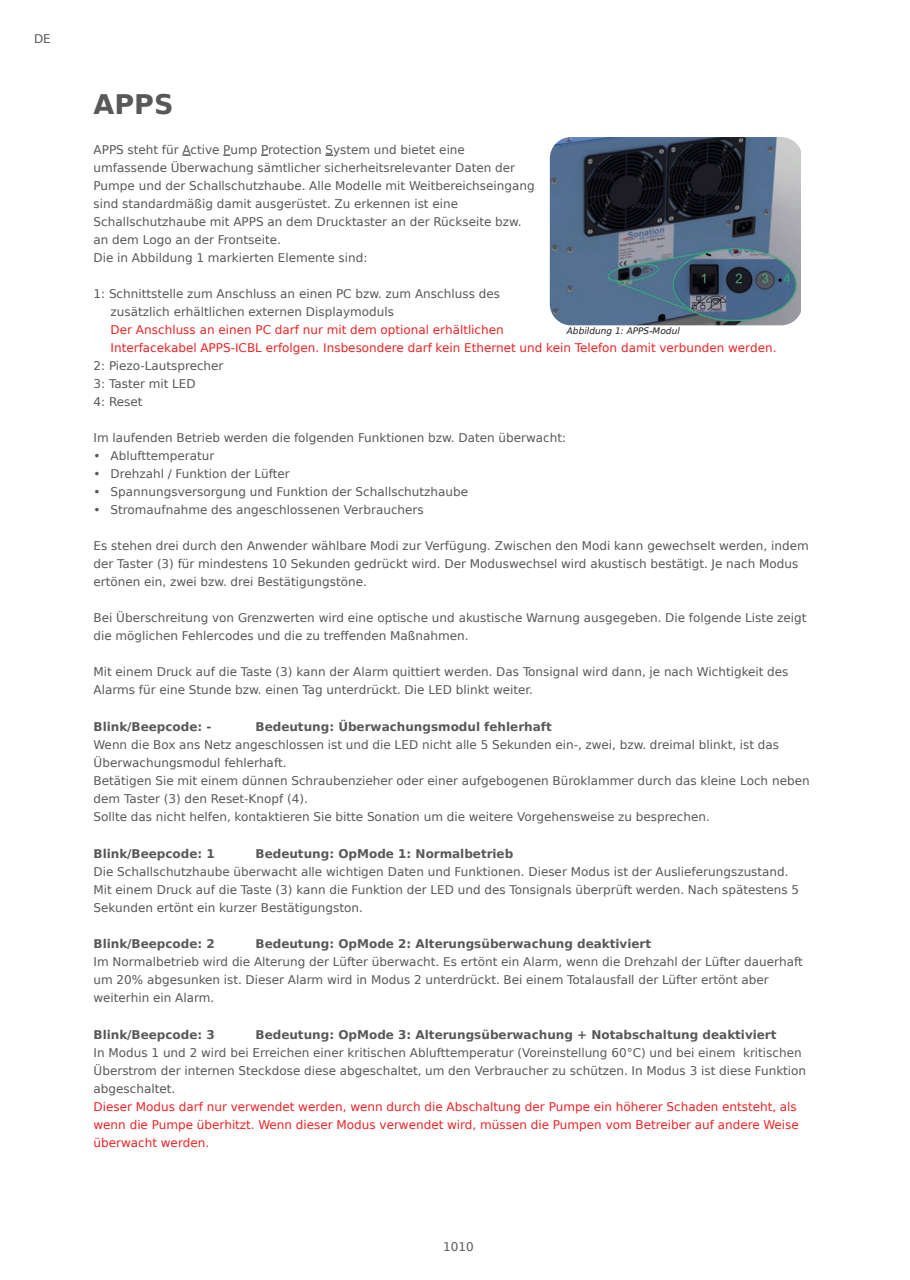
<style>
.page{position:relative;width:910px;height:1280px;background:#fff}
.page>*{position:absolute;margin:0;border:0;box-sizing:border-box;transform-origin:0 0}
.t1{font:700 27px "DejaVu Sans";color:#57585a}
.t2{font:12px/18px "DejaVu Sans";color:#57585a}
.t3{font:12px/18px "DejaVu Sans";color:#ee2325}
.t4{font:700 12px "DejaVu Sans";color:#57585a}
.t5{font:italic 9px "DejaVu Sans";color:#231f20}
</style>
<div class="page">
<svg style="left:182px;top:154px;width:9px;height:2px"></svg>
<svg style="left:223px;top:154px;width:7px;height:2px"></svg>
<svg style="left:261px;top:154px;width:7px;height:2px"></svg>
<svg style="left:325px;top:154px;width:8px;height:2px"></svg>
<img style="left:550px;top:137px;width:251px;height:188px">
<p class="t2" style="left:34px;top:30px;width:18px">DE</p>
<h1 class="t1" style="left:94px;top:89px;width:81px">APPS</h1>
<p class="t2" style="left:94px;top:141px;width:443px">APPS steht für Active Pump Protection System und bietet eine umfassende Überwachung sämtlicher sicherheitsrelevanter Daten der Pumpe und der Schallschutzhaube. Alle Modelle mit Weitbereichseingang sind standardmäßig damit ausgerüstet. Zu erkennen ist eine Schallschutzhaube mit APPS an dem Drucktaster an der Rückseite bzw. an dem Logo an der Frontseite.<br>Die in Abbildung 1 markierten Elemente sind:</p>
<p class="t2" style="left:111px;top:285px;width:391px;text-indent:-17px">1: Schnittstelle zum Anschluss an einen PC bzw. zum Anschluss des zusätzlich erhältlichen externen Displaymoduls</p>
<p class="t3" style="left:111px;top:321px;width:667px">Der Anschluss an einen PC darf nur mit dem optional erhältlichen<br>Interfacekabel APPS-ICBL erfolgen. Insbesondere darf kein Ethernet und kein Telefon damit verbunden werden.</p>
<p class="t2" style="left:94px;top:357px;width:132px">2: Piezo-Lautsprecher<br>3: Taster mit LED<br>4: Reset</p>
<p class="t2" style="left:94px;top:429px;width:474px">Im laufenden Betrieb werden die folgenden Funktionen bzw. Daten überwacht:</p>
<p class="t2" style="left:94px;top:447px;width:122px">• Ablufttemperatur</p>
<p class="t2" style="left:94px;top:465px;width:198px">• Drehzahl / Funktion der Lüfter</p>
<p class="t2" style="left:94px;top:483px;width:376px">• Spannungsversorgung und Funktion der Schallschutzhaube</p>
<p class="t2" style="left:94px;top:501px;width:332px">• Stromaufnahme des angeschlossenen Verbrauchers</p>
<p class="t2" style="left:94px;top:537px;width:717px">Es stehen drei durch den Anwender wählbare Modi zur Verfügung. Zwischen den Modi kann gewechselt werden, indem der Taster (3) für mindestens 10 Sekunden gedrückt wird. Der Moduswechsel wird akustisch bestätigt. Je nach Modus ertönen ein, zwei bzw. drei Bestätigungstöne.</p>
<p class="t2" style="left:94px;top:609px;width:714px">Bei Überschreitung von Grenzwerten wird eine optische und akustische Warnung ausgegeben. Die folgende Liste zeigt die möglichen Fehlercodes und die zu treffenden Maßnahmen.</p>
<p class="t2" style="left:94px;top:663px;width:696px">Mit einem Druck auf die Taste (3) kann der Alarm quittiert werden. Das Tonsignal wird dann, je nach Wichtigkeit des<br>Alarms für eine Stunde bzw. einen Tag unterdrückt. Die LED blinkt weiter.</p>
<p class="t4" style="left:94px;top:720px;width:119px">Blink/Beepcode: -</p>
<p class="t4" style="left:256px;top:720px;width:298px">Bedeutung: Überwachungsmodul fehlerhaft</p>
<p class="t2" style="left:94px;top:736px;width:718px">Wenn die Box ans Netz angeschlossen ist und die LED nicht alle 5 Sekunden ein-, zwei, bzw. dreimal blinkt, ist das Überwachungsmodul fehlerhaft.<br>Betätigen Sie mit einem dünnen Schraubenzieher oder einer aufgebogenen Büroklammer durch das kleine Loch neben dem Taster (3) den Reset-Knopf (4).<br>Sollte das nicht helfen, kontaktieren Sie bitte Sonation um die weitere Vorgehensweise zu besprechen.</p>
<p class="t4" style="left:94px;top:846px;width:123px">Blink/Beepcode: 1</p>
<p class="t4" style="left:256px;top:846px;width:259px">Bedeutung: OpMode 1: Normalbetrieb</p>
<p class="t2" style="left:94px;top:862px;width:707px">Die Schallschutzhaube überwacht alle wichtigen Daten und Funktionen. Dieser Modus ist der Auslieferungszustand.<br>Mit einem Druck auf die Taste (3) kann die Funktion der LED und des Tonsignals überprüft werden. Nach spätestens 5<br>Sekunden ertönt ein kurzer Bestätigungston.</p>
<p class="t4" style="left:94px;top:937px;width:123px">Blink/Beepcode: 2</p>
<p class="t4" style="left:256px;top:937px;width:397px">Bedeutung: OpMode 2: Alterungsüberwachung deaktiviert</p>
<p class="t2" style="left:94px;top:953px;width:711px">Im Normalbetrieb wird die Alterung der Lüfter überwacht. Es ertönt ein Alarm, wenn die Drehzahl der Lüfter dauerhaft um 20% abgesunken ist. Dieser Alarm wird in Modus 2 unterdrückt. Bei einem Totalausfall der Lüfter ertönt aber weiterhin ein Alarm.</p>
<p class="t4" style="left:94px;top:1028px;width:123px">Blink/Beepcode: 3</p>
<p class="t4" style="left:256px;top:1028px;width:522px">Bedeutung: OpMode 3: Alterungsüberwachung + Notabschaltung deaktiviert</p>
<p class="t2" style="left:94px;top:1044px;width:714px">In Modus 1 und 2 wird bei Erreichen einer kritischen Ablufttemperatur (Voreinstellung 60°C) und bei einem kritischen<br>Überstrom der internen Steckdose diese abgeschaltet, um den Verbraucher zu schützen. In Modus 3 ist diese Funktion abgeschaltet.</p>
<p class="t3" style="left:94px;top:1098px;width:707px">Dieser Modus darf nur verwendet werden, wenn durch die Abschaltung der Pumpe ein höherer Schaden entsteht, als wenn die Pumpe überhitzt. Wenn dieser Modus verwendet wird, müssen die Pumpen vom Betreiber auf andere Weise überwacht werden.</p>
<p class="t5" style="left:567px;top:325px;width:115px">Abbildung 1: APPS-Modul</p>
<p class="t2" style="left:443px;top:1238px;width:32px">1010</p>
</div>
